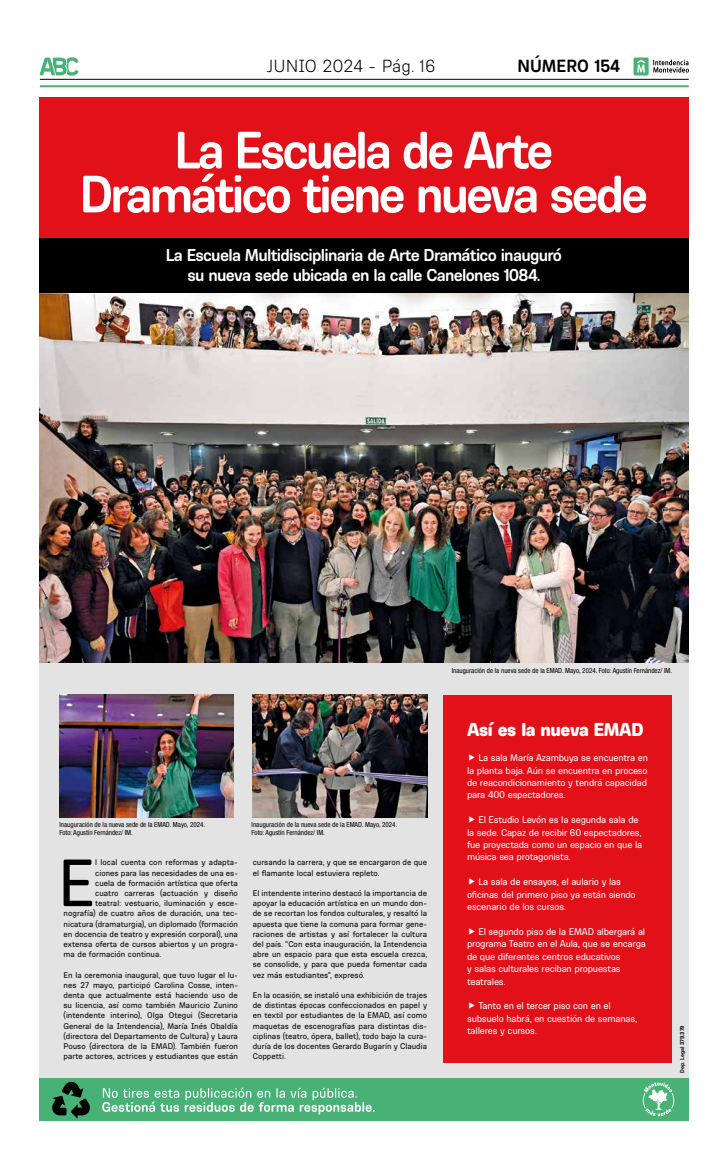
<style>
.page{position:relative;width:723px;height:1149px;background:#fff}
.page>*{position:absolute;margin:0;border:0;box-sizing:border-box;transform-origin:0 0}
.t1{font:68.5px "Ciudadana";color:#000}
.t2{font:700 53.6px/43.9px "Ciudadana";letter-spacing:-.06em;color:#fff;text-align:center}
.t3{font:900 19px "Ciudadana";letter-spacing:-.02em;color:#fff}
.t4{font:300 18px "Ciudadana";color:#000}
.t5{font:700 18px "Ciudadana";color:#000}
.t6{font:700 17.5px/19.6px "Ciudadana";letter-spacing:-.04em;color:#fff;text-align:center}
.t7{font:10px/12.4px "Ciudadana";letter-spacing:-.02em;color:#fff}
.t8{font:8.5px/10.2px "Ciudadana";color:#000;text-align:justify}
.t9{font:condensed 7px/8.4px "Helvetica Neue LT Std";color:#000}
.t10{font:700 5.8px "Ciudadana";color:#000}
</style>
<div class="page">
<hr style="left:40px;top:79px;width:649px;height:1px;background:#000">
<hr style="left:40px;top:85px;width:649px;height:2px;background:#48b276">
<svg style="left:40px;top:57px;width:39px;height:19px"></svg>
<svg style="left:633px;top:57px;width:56px;height:18px"></svg>
<div style="left:39px;top:97px;width:649px;height:203px;background:#e21018"></div>
<div style="left:39px;top:238px;width:649px;height:55px;background:#000"></div>
<div style="left:40px;top:346px;width:649px;height:731px;background:#e3e3e3"></div>
<img style="left:39px;top:293px;width:649px;height:369px">
<div style="left:40px;top:1077px;width:649px;height:43px;background:#48b276"></div>
<svg style="left:102px;top:1088px;width:77px;height:23px"></svg>
<svg style="left:185px;top:1087px;width:189px;height:26px"></svg>
<svg style="left:643px;top:1082px;width:31px;height:33px"></svg>
<svg style="left:52px;top:1081px;width:38px;height:37px"></svg>
<div style="left:444px;top:694px;width:228px;height:368px;background:#e21018"></div>
<img style="left:59px;top:694px;width:175px;height:123px">
<img style="left:253px;top:694px;width:174px;height:123px">
<h3 class="t4" style="left:267px;top:56px;width:170px">JUNIO 2024 - Pág. 16</h3>
<h3 class="t5" style="left:517px;top:55px;width:104px">NÚMERO 154</h3>
<h2 class="t2" style="left:79px;top:127px;width:570px">La Escuela de Arte<br>Dramático tiene nueva sede</h2>
<h3 class="t6" style="left:166px;top:245px;width:398px">La Escuela Multidisciplinaria de Arte Dramático inauguró su nueva sede ubicada en la calle Canelones 1084.</h3>
<p class="t9" style="left:59px;top:819px;width:147px">Inauguración de la nueva sede de la EMAD. Mayo, 2024.<br>Foto: Agustín Fernández/ IM.</p>
<p class="t9" style="left:252px;top:819px;width:147px">Inauguración de la nueva sede de la EMAD. Mayo, 2024.<br>Foto: Agustín Fernández/ IM.</p>
<h1 class="t1" style="left:58px;top:842px;width:39px">E</h1>
<p class="t8" style="left:95px;top:856px;width:144px">l local cuenta con reformas y adapta-</p>
<p class="t8" style="left:95px;top:867px;width:144px">ciones para las necesidades de una es-</p>
<p class="t8" style="left:95px;top:877px;width:144px">cuela de formación artística que oferta</p>
<p class="t8" style="left:95px;top:887px;width:144px">cuatro carreras (actuación y diseño</p>
<p class="t8" style="left:95px;top:897px;width:144px">teatral: vestuario, iluminación y esce-</p>
<p class="t8" style="left:64px;top:907px;width:176px">nografía) de cuatro años de duración, una tec-</p>
<p class="t8" style="left:64px;top:918px;width:176px">nicatura (dramaturgia), un diplomado (formación</p>
<p class="t8" style="left:64px;top:928px;width:176px">en docencia de teatro y expresión corporal), una</p>
<p class="t8" style="left:64px;top:938px;width:176px">extensa oferta de cursos abiertos y un progra-</p>
<p class="t8" style="left:64px;top:948px;width:99px">ma de formación continua.</p>
<p class="t8" style="left:64px;top:969px;width:176px">En la ceremonia inaugural, que tuvo lugar el lu&shy;nes 27 mayo, participó Carolina Cosse, inten&shy;denta que actualmente está haciendo uso de su licencia, así como también Mauricio Zunino (intendente interino), Olga Otegui (Secretaria General de la Intendencia), María Inés Obaldía (directora del Departamento de Cultura) y Laura Pouso (directora de la EMAD). También fueron parte actores, actrices y estudiantes que están</p>
<p class="t8" style="left:253px;top:856px;width:176px">cursando la carrera, y que se encargaron de que el flamante local estuviera repleto.</p>
<p class="t8" style="left:253px;top:887px;width:176px">El intendente interino destacó la importancia de apoyar la educación artística en un mundo don&shy;de se recortan los fondos culturales, y resaltó la apuesta que tiene la comuna para formar gene&shy;raciones de artistas y así fortalecer la cultura del país. “Con esta inauguración, la Intendencia abre un espacio para que esta escuela crezca, se consolide, y para que pueda fomentar cada vez más estudiantes”, expresó.</p>
<p class="t8" style="left:253px;top:989px;width:176px">En la ocasión, se instaló una exhibición de trajes de distintas épocas confeccionados en papel y en textil por estudiantes de la EMAD, así como maquetas de escenografías para distintas dis&shy;ciplinas (teatro, ópera, ballet), todo bajo la cura&shy;duría de los docentes Gerardo Bugarín y Claudia Coppetti.</p>
<p class="t9" style="left:452px;top:665px;width:222px">Inauguración de la nueva sede de la EMAD. Mayo, 2024. Foto: Agustín Fernández/ IM.</p>
<h3 class="t3" style="left:467px;top:717px;width:178px">Así es la nueva EMAD</h3>
<p class="t7" style="left:467px;top:751px;width:182px;text-align:justify;text-indent:11px">La sala María Azambuya se encuentra en la planta baja. Aún se encuentra en proceso de reacondicionamiento y tendrá capacidad para 400 espectadores.</p>
<p class="t7" style="left:467px;top:813px;width:177px;text-indent:11px">El Estudio Levón es la segunda sala de la sede. Capaz de recibir 60 espectadores, fue proyectada como un espacio en que la música sea protagonista.</p>
<p class="t7" style="left:467px;top:875px;width:170px;text-indent:11px">La sala de ensayos, el aulario y las oficinas del primero piso ya están siendo escenario de los cursos.</p>
<p class="t7" style="left:467px;top:924px;width:180px;text-indent:11px">El segundo piso de la EMAD albergará al programa Teatro en el Aula, que se encarga de que diferentes centros educativos<br>y salas culturales reciban propuestas teatrales.</p>
<p class="t7" style="left:467px;top:999px;width:172px;text-indent:11px">Tanto en el tercer piso con en el subsuelo habrá, en cuestión de semanas, talleres y cursos.</p>
<p class="t10" style="left:679px;top:1072px;width:49px;rotate:-90deg">Dep. Legal 379.379</p>
</div>
